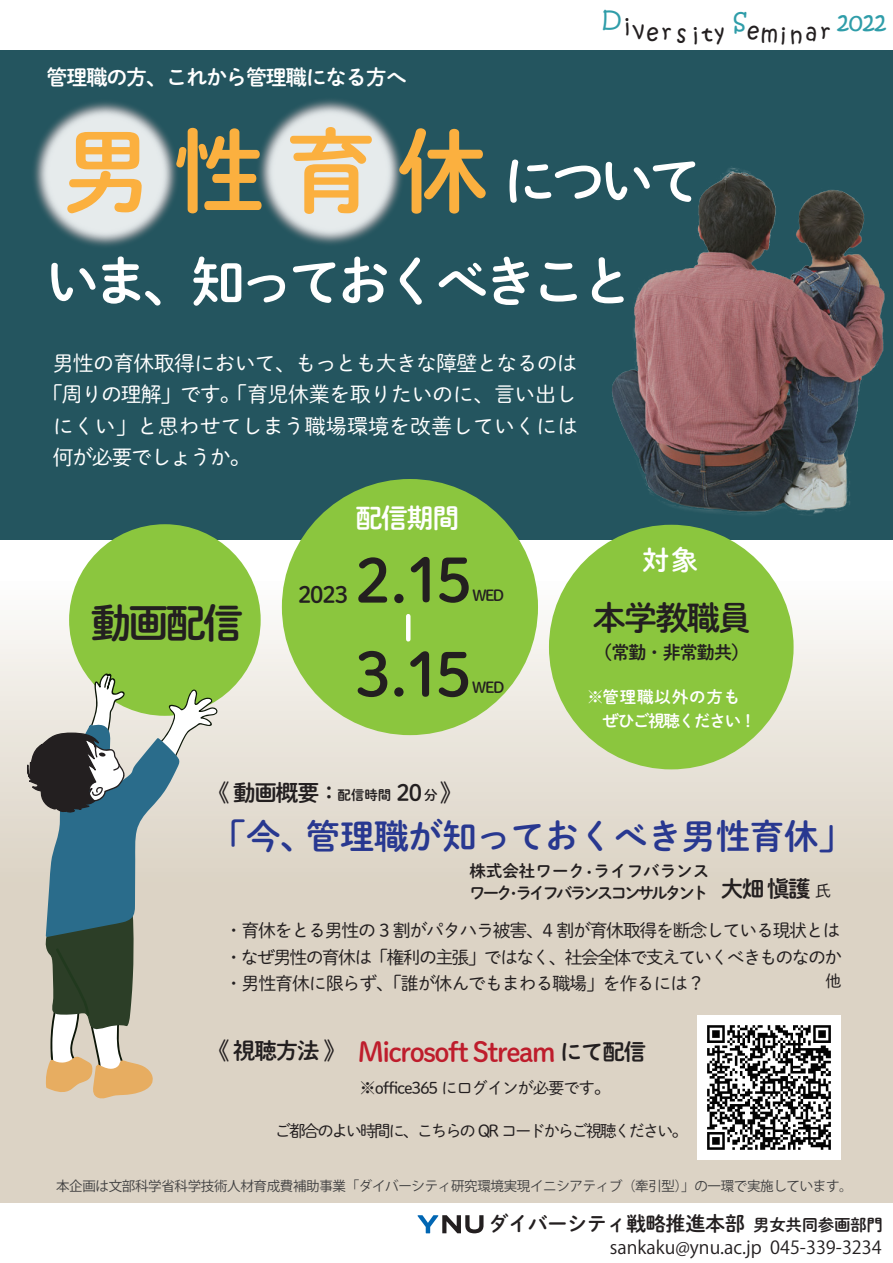
<style>
.page{position:relative;width:893px;height:1263px;background:#fff}
.page>*{position:absolute;margin:0;border:0;box-sizing:border-box;transform-origin:0 0}
.t1{font:91.5px "DNP Shuei M Go Std B";color:#fbb03f}
.t2{font:60px "DNP Shuei M Go Std B";color:#231f20}
.t3{font:54px/100.9px "DNP Shuei M Go Std B";letter-spacing:-.1em;color:#fff}
.t4{font:40.5px "DNP Shuei M Go Std B";color:#231f20}
.t5{font:34.5px "DNP Shuei M Go Std B";letter-spacing:-.01em;color:#283890}
.t6{font:33px "DNP Shuei M Go Std B";letter-spacing:-.05em;color:#231f20}
.t7{font:27px "DNP Shuei M Go Std B";letter-spacing:-.05em;color:#be1d2c}
.t8{font:27px "DNP Shuei M Go Std B";letter-spacing:-.05em;color:#fff}
.t9{font:22.5px "DNP Shuei M Go Std B";letter-spacing:-.05em;color:#231f20}
.t10{font:21.9px "Kristen ITC";letter-spacing:.115em;color:#231f20}
.t11{font:21.9px "Kristen ITC";color:#2f9da9}
.t12{font:21px "DNP Shuei M Go Std L";letter-spacing:-.035em;color:#fff}
.t13{font:21px "DNP Shuei M Go Std L";color:#fff}
.t14{font:21px "DNP Shuei M Go Std B";letter-spacing:-.05em;color:#fff}
.t15{font:21px "DNP Shuei M Go Std L";letter-spacing:-.065em;color:#fff}
.t16{font:20.1px "DNP Shuei M Go Std B";letter-spacing:-.02em;color:#231f20}
.t17{font:18px/26.5px "DNP Shuei M Go Std L";letter-spacing:-.065em;color:#231f20;text-align:justify}
.t18{font:18px "Koz Go Pr 6 N";color:#231f20}
.t19{font:18px "DNP Shuei M Go Std B";letter-spacing:-.05em;color:#231f20}
.t20{font:16.5px/21.9px "DNP Shuei M Go Std B";letter-spacing:-.175em;color:#231f20}
.t21{font:16.5px "DNP Shuei M Go Std L";letter-spacing:-.14em;color:#231f20}
.t22{font:16.5px "DNP Shuei M Go Std L";letter-spacing:-.075em;color:#231f20}
.t23{font:16.5px/24px "DNP Shuei M Go Std B";letter-spacing:-.075em;color:#fff}
.t24{font:15px "DNP Shuei M Go Std B";letter-spacing:-.09em;color:#231f20}
.t25{font:15px "Koz Go Pr 6 N";color:#231f20}
.t26{font:13.5px "Koz Go Pr 6 N";letter-spacing:-.025em;color:#3e3e3f}
.t27{font:13.5px "DNP Shuei M Go Std B";color:#231f20}
.s1{font-size:13.5px}
.s2{font-size:22.5px}
.s3{font-size:22.5px;color:#231f20}
.s4{font-size:16.5px}
</style>
<div class="page">
<div style="left:0;top:50px;width:893px;height:490px;background:#24555f"></div>
<img style="left:34px;top:102px;width:143px;height:144px">
<img style="left:259px;top:100px;width:143px;height:144px">
<img style="left:612px;top:168px;width:273px;height:347px">
<div style="left:0;top:578px;width:893px;height:625px;background:linear-gradient(to bottom,#f3f1ec,#d4c9b7)"></div>
<div style="left:69px;top:524px;width:192px;height:192px;background:#8bc63e;border-radius:50%"></div>
<svg style="left:27px;top:673px;width:190px;height:427px;background:#a3ac9f"></svg>
<div style="left:282px;top:479px;width:256px;height:256px;background:#8bc63e;border-radius:50%"></div>
<hr style="left:406px;top:616px;width:4px;height:23px;background:#fff">
<svg style="left:418px;top:1215px;width:66px;height:18px"></svg>
<div style="left:549px;top:525px;width:245px;height:244px;background:#8bc63e;border-radius:50%"></div>
<img style="left:697px;top:1015px;width:144px;height:144px">
<p class="t14" style="left:47px;top:61px;width:362px">管理職の方、これから管理職になる方へ</p>
<p class="t10" style="left:624px;top:23px;width:101px;rotate:-4deg">IVERS ITY</p>
<p class="t11" style="left:733px;top:7px;width:15px">S</p>
<p class="t10" style="left:747px;top:19px;width:141px">EMINAR <sup>2022</sup></p>
<h1 class="t1" style="left:61px;top:103px;width:429px">男性育休</h1>
<h3 class="t3" style="left:45px;top:128px;width:658px;text-indent:457px">についていま、知っておくべきこと</h3>
<p class="t12" style="left:53px;top:348px;width:526px">男性の育休取得において、もっとも大きな障壁となるのは</p>
<p class="t12" style="left:42px;top:379px;width:536px">「周りの理解」です。「育児休業を取りたいのに、言い出し</p>
<p class="t13" style="left:53px;top:411px;width:527px">にくい」と思わせてしまう職場環境を改善していくには</p>
<p class="t15" style="left:53px;top:442px;width:199px">何が必要でしょうか。</p>
<h3 class="t4" style="left:91px;top:593px;width:154px">動画配信</h3>
<h3 class="t8" style="left:356px;top:498px;width:105px">配信期間</h3>
<p class="t9" style="left:298px;top:577px;width:51px">2023</p>
<h2 class="t2" style="left:355px;top:536px;width:118px">2.15</h2>
<p class="t24" style="left:473px;top:584px;width:33px">WED</p>
<h2 class="t2" style="left:355px;top:630px;width:118px">3.15</h2>
<p class="t24" style="left:472px;top:676px;width:34px">WED</p>
<p class="t9" style="left:207px;top:776px;width:186px">《 動画概要 ：<span class="s1">配信時間</span></p>
<p class="t20" style="left:339px;top:781px;width:125px">　　　 <span class="s2">20 》</span></p>
<p class="t27" style="left:424px;top:784px;width:15px">分</p>
<h3 class="t8" style="left:642px;top:540px;width:58px">対象</h3>
<h3 class="t6" style="left:593px;top:593px;width:160px">本学教職員</h3>
<p class="t19" style="left:594px;top:638px;width:156px">（常勤・非常勤共）</p>
<p class="t23" style="left:587px;top:684px;width:171px">※管理職以外の方も　ぜひご視聴ください！</p>
<h3 class="t5" style="left:212px;top:811px;width:642px">「今、管理職が知っておくべき男性育休」</h3>
<p class="t20" style="left:469px;top:860px;width:343px">株式会社ワーク ライフバランス<br>ワーク ライフバランスコンサルタント <sup>大畑</sup> <sup>愼護</sup></p>
<p class="t25" style="left:582px;top:863px;width:16px">・</p>
<p class="t25" style="left:506px;top:885px;width:16px">・</p>
<p class="t21" style="left:815px;top:878px;width:18px">氏</p>
<p class="t17" style="left:225px;top:916px;width:619px">・育休をとる男性の 3 割がパタハラ被害、4 割が育休取得を断念している現状とは・なぜ男性の育休は「権利の主張」ではなく、社会全体で支えていくべきものなのか・男性育休に限らず、「誰が休んでもまわる職場」を作るには？</p>
<p class="t21" style="left:826px;top:969px;width:18px">他</p>
<p class="t9" style="left:207px;top:1034px;width:140px">《 視聴方法 》</p>
<h3 class="t7" style="left:358px;top:1031px;width:290px">Microsoft Stream <span class="s3">にて配信</span></h3>
<p class="t22" style="left:360px;top:1076px;width:252px">※office365 にログインが必要です。</p>
<p class="t21" style="left:275px;top:1119px;width:414px">ご都合のよい時間に、こちらの QR コードからご視聴ください。</p>
<p class="t26" style="left:56px;top:1178px;width:798px">本企画は文部科学省科学技術人材育成費補助事業「ダイバーシティ研究環境実現イニシアティブ（牽引型）」の一環で実施しています。</p>
<p class="t16" style="left:488px;top:1209px;width:396px">ダイバーシティ戦略推進本部<span class="s4">男女共同参画部門</span></p>
<p class="t18" style="left:610px;top:1237px;width:273px">sankaku@ynu.ac.jp 045-339-3234</p>
</div>
